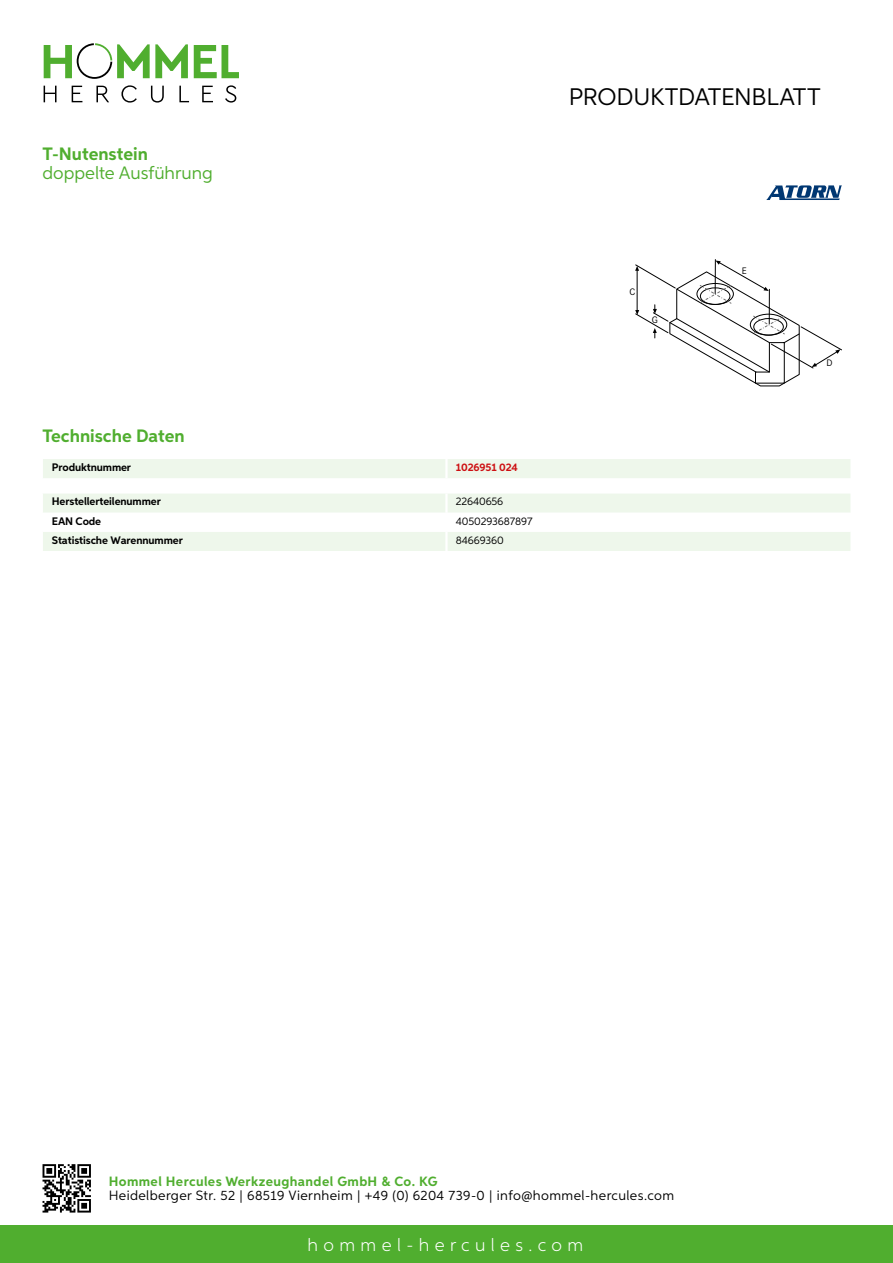
<style>
.page{position:relative;width:893px;height:1263px;background:#fff}
.page>*{position:absolute;margin:0;border:0;box-sizing:border-box;transform-origin:0 0}
.t1{font:24px "Aspira";letter-spacing:-.01em;color:#000}
.t2{font:700 18px "Aspira";color:#50ae2f}
.t3{font:300 18px "Aspira";letter-spacing:.3em;color:#fff}
.t4{font:18px "Aspira";color:#50ae2f}
.t5{font:13.5px "Aspira";letter-spacing:.03em;color:#000}
.t6{font:700 13.5px "Aspira";letter-spacing:.03em;color:#50ae2f}
.t7{font:700 10.95px "Aspira";letter-spacing:-.01em;color:#000}
.t8{font:10.95px "Aspira";letter-spacing:-.01em;color:#000}
.t9{font:700 10.95px "Aspira";letter-spacing:-.01em;color:#cd1013}
.t10{font:9.75px "Corporate S";color:#000}
</style>
<div class="page">
<div style="left:0;top:1226px;width:893px;height:37px;background:#50ae2f"></div>
<svg style="left:43px;top:1164px;width:48px;height:48px"></svg>
<svg style="left:194px;top:45px;width:45px;height:33px"></svg>
<svg style="left:44px;top:43px;width:144px;height:36px"></svg>
<svg style="left:44px;top:86px;width:13px;height:16px"></svg>
<svg style="left:72px;top:86px;width:10px;height:16px"></svg>
<svg style="left:96px;top:86px;width:13px;height:16px"></svg>
<svg style="left:121px;top:85px;width:16px;height:18px"></svg>
<svg style="left:151px;top:86px;width:13px;height:17px"></svg>
<svg style="left:179px;top:86px;width:10px;height:16px"></svg>
<svg style="left:202px;top:86px;width:11px;height:16px"></svg>
<svg style="left:225px;top:85px;width:11px;height:18px"></svg>
<div style="left:43px;top:459px;width:807px;height:19px;background:#eef7eb"></div>
<hr style="left:445px;top:459px;width:3px;height:19px;background:#fff">
<svg style="left:43px;top:494px;width:807px;height:57px"></svg>
<hr style="left:445px;top:532px;width:3px;height:19px;background:#fff">
<svg style="left:635px;top:260px;width:207px;height:126px"></svg>
<svg style="left:766px;top:185px;width:76px;height:15px"></svg>
<h2 class="t2" style="left:43px;top:142px;width:107px">T-Nutenstein</h2>
<h2 class="t4" style="left:43px;top:162px;width:172px">doppelte Ausführung</h2>
<h2 class="t2" style="left:43px;top:425px;width:144px">Technische Daten</h2>
<p class="t7" style="left:52px;top:460px;width:81px">Produktnummer</p>
<p class="t9" style="left:456px;top:460px;width:64px">1026951 024</p>
<p class="t7" style="left:52px;top:495px;width:111px">Herstellerteilenummer</p>
<p class="t8" style="left:456px;top:495px;width:49px">22640656</p>
<p class="t7" style="left:52px;top:514px;width:51px">EAN Code</p>
<p class="t8" style="left:456px;top:514px;width:78px">4050293687897</p>
<p class="t7" style="left:52px;top:533px;width:132px">Statistische Warennummer</p>
<p class="t8" style="left:456px;top:533px;width:49px">84669360</p>
<h1 class="t1" style="left:569px;top:82px;width:253px">Produktdatenblatt</h1>
<p class="t10" style="left:629px;top:286px;width:7px">C</p>
<p class="t10" style="left:652px;top:314px;width:8px">G</p>
<p class="t10" style="left:742px;top:266px;width:6px">E</p>
<p class="t10" style="left:827px;top:357px;width:8px">D</p>
<p class="t6" style="left:109px;top:1172px;width:330px">Hommel Hercules Werkzeughandel GmbH &amp; Co. KG</p>
<p class="t5" style="left:109px;top:1187px;width:567px">Heidelberger Str. 52 | 68519 Viernheim | +49 (0) 6204 739-0 | info@hommel-hercules.com</p>
<h2 class="t3" style="left:307px;top:1234px;width:277px">hommel-hercules.com</h2>
</div>
